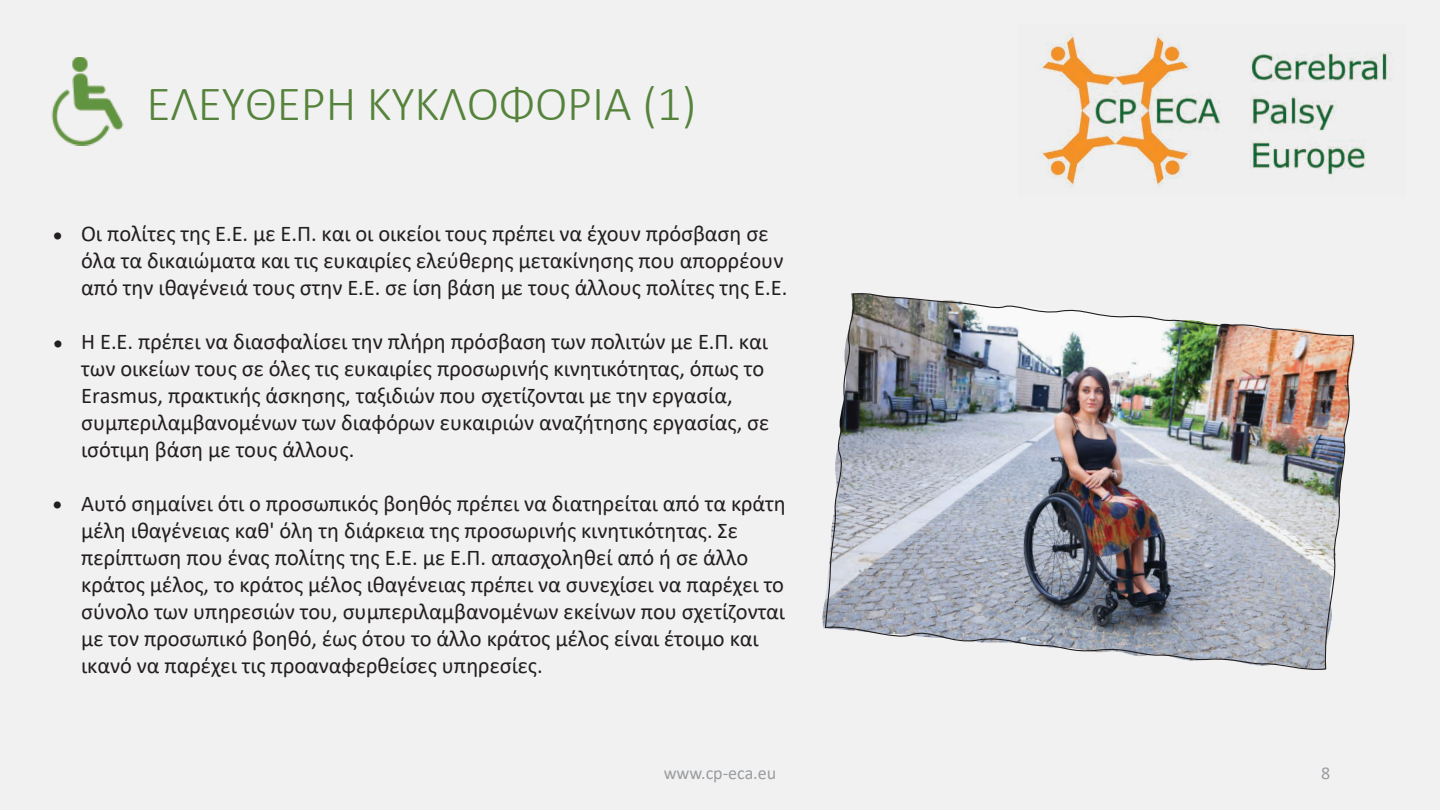
<style>
.page{position:relative;width:1440px;height:810px;background:#f1f1f2}
.page>*{position:absolute;margin:0;border:0;box-sizing:border-box;transform-origin:0 0}
.t1{font:300 49.5px "Calibri";letter-spacing:-.005em;color:#55833b}
.t2{font:22.5px/27px "Calibri";letter-spacing:-.005em;color:#231f20}
.t3{font:18px "Calibri";letter-spacing:-.005em;color:#9a9d9f}
</style>
<div class="page">
<img style="left:1041px;top:33px;width:351px;height:155px">
<img style="left:51px;top:57px;width:73px;height:88px">
<img style="left:824px;top:293px;width:530px;height:377px">
<h1 class="t1" style="left:146px;top:73px;width:552px">ΕΛΕΥΘΕΡΗ ΚΥΚΛΟΦΟΡΙΑ (1)</h1>
<p class="t2" style="left:81px;top:219px;width:708px;text-indent:-27px">- Οι πολίτες της Ε.Ε. με Ε.Π. και οι οικείοι τους πρέπει να έχουν πρόσβαση σε όλα τα δικαιώματα και τις ευκαιρίες ελεύθερης μετακίνησης που απορρέουν από την ιθαγένειά τους στην Ε.Ε. σε ίση βάση με τους άλλους πολίτες της Ε.Ε.</p>
<p class="t2" style="left:81px;top:327px;width:690px;text-indent:-27px">- Η Ε.Ε. πρέπει να διασφαλίσει την πλήρη πρόσβαση των πολιτών με Ε.Π. και των οικείων τους σε όλες τις ευκαιρίες προσωρινής κινητικότητας, όπως το Erasmus, πρακτικής άσκησης, ταξιδιών που σχετίζονται με την εργασία, συμπεριλαμβανομένων των διαφόρων ευκαιριών αναζήτησης εργασίας, σε ισότιμη βάση με τους άλλους.</p>
<p class="t2" style="left:81px;top:489px;width:706px;text-indent:-27px">- Αυτό σημαίνει ότι ο προσωπικός βοηθός πρέπει να διατηρείται από τα κράτη μέλη ιθαγένειας καθ' όλη τη διάρκεια της προσωρινής κινητικότητας. Σε περίπτωση που ένας πολίτης της Ε.Ε. με Ε.Π. απασχοληθεί από ή σε άλλο κράτος μέλος, το κράτος μέλος ιθαγένειας πρέπει να συνεχίσει να παρέχει το σύνολο των υπηρεσιών του, συμπεριλαμβανομένων εκείνων που σχετίζονται με τον προσωπικό βοηθό, έως ότου το άλλο κράτος μέλος είναι έτοιμο και ικανό να παρέχει τις προαναφερθείσες υπηρεσίες.</p>
<p class="t2" style="left:52px;top:221px;width:13px">•</p>
<p class="t2" style="left:52px;top:329px;width:13px">•</p>
<p class="t2" style="left:52px;top:491px;width:13px">•</p>
<p class="t3" style="left:664px;top:760px;width:114px">www.cp-eca.eu</p>
<p class="t3" style="left:1321px;top:760px;width:11px">8</p>
</div>
